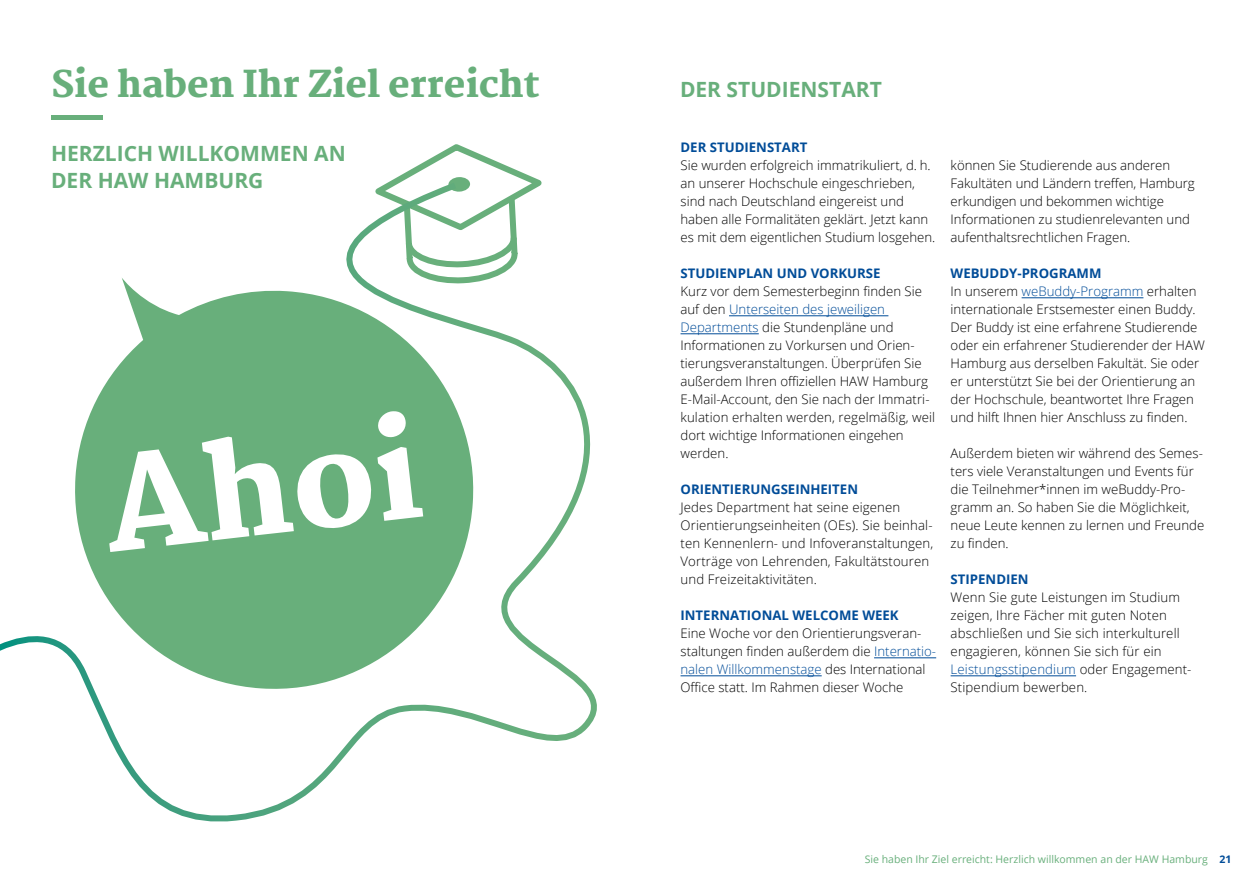
<style>
.page{position:relative;width:1259px;height:893px;background:#fff}
.page>*{position:absolute;margin:0;border:0;box-sizing:border-box;transform-origin:0 0}
.t1{font:800 127.2px "Martel";color:#fff}
.t2{font:800 36px "Martel";color:#68af7b}
.t3{font:700 21px/27px "Open Sans";color:#68af7b}
.t4{font:300 13.2px/18px "Open Sans";color:#000}
.t5{font:700 13.2px "Open Sans";color:#004c98}
.t6{font:10.5px "Open Sans";color:#68af7b}
.s1{color:#004c98}
.s2{font-weight:700;color:#004c98}
</style>
<div class="page">
<hr style="left:729px;top:316px;width:159px;height:1px;background:#004c98">
<hr style="left:680px;top:334px;width:79px;height:1px;background:#004c98">
<hr style="left:874px;top:658px;width:62px;height:1px;background:#004c98">
<hr style="left:680px;top:676px;width:141px;height:1px;background:#004c98">
<hr style="left:1021px;top:298px;width:122px;height:1px;background:#004c98">
<hr style="left:950px;top:676px;width:126px;height:1px;background:#004c98">
<div style="left:51px;top:115px;width:51px;height:5px;background:#68af7b"></div>
<svg style="left:396px;top:144px;width:139px;height:34px"></svg>
<svg style="left:0;top:178px;width:597px;height:644px"></svg>
<h2 class="t2" style="left:51px;top:64px;width:490px">Sie haben Ihr Ziel erreicht</h2>
<h3 class="t3" style="left:51px;top:139px;width:296px">HERZLICH WILLKOMMEN AN<br>DER HAW HAMBURG</h3>
<h1 class="t1" style="left:98px;top:433px;width:319px;rotate:-6deg">Ahoi</h1>
<h3 class="t3" style="left:680px;top:76px;width:203px">DER STUDIENSTART</h3>
<p class="t5" style="left:680px;top:137px;width:128px">DER STUDIENSTART</p>
<p class="t4" style="left:680px;top:155px;width:256px">Sie wurden erfolgreich immatrikuliert, d. h. an unserer Hochschule eingeschrieben, sind nach Deutschland eingereist und haben alle Formalitäten geklärt. Jetzt kann es mit dem eigentlichen Studium losgehen.</p>
<p class="t5" style="left:680px;top:263px;width:202px">STUDIENPLAN UND VORKURSE</p>
<p class="t4" style="left:680px;top:281px;width:256px">Kurz vor dem Semesterbeginn finden Sie auf den <span class="s1">Unterseiten des jeweiligen Departments</span> die Stundenpläne und Informationen zu Vorkursen und Orien&shy;tierungsveranstaltungen. Überprüfen Sie außerdem Ihren offiziellen HAW Hamburg E-Mail-Account, den Sie nach der Immatri&shy;kulation erhalten werden, regelmäßig, weil dort wichtige Informationen eingehen werden.</p>
<p class="t5" style="left:680px;top:479px;width:179px">ORIENTIERUNGSEINHEITEN</p>
<p class="t4" style="left:680px;top:497px;width:254px">Jedes Department hat seine eigenen Orientierungseinheiten (OEs). Sie beinhal&shy;ten Kennenlern- und Infoveranstaltungen, Vorträge von Lehrenden, Fakultätstouren und Freizeitaktivitäten.</p>
<p class="t5" style="left:680px;top:605px;width:220px">INTERNATIONAL WELCOME WEEK</p>
<p class="t4" style="left:680px;top:623px;width:257px">Eine Woche vor den Orientierungsveran&shy;staltungen finden außerdem die <span class="s1">Internatio&shy;nalen Willkommenstage</span> des International Office statt. Im Rahmen dieser Woche</p>
<p class="t4" style="left:950px;top:155px;width:245px">können Sie Studierende aus anderen Fakultäten und Ländern treffen, Hamburg erkundigen und bekommen wichtige Informationen zu studienrelevanten und aufenthaltsrechtlichen Fragen.</p>
<p class="t4" style="left:950px;top:263px;width:256px"><span class="s2">WEBUDDY-PROGRAMM<br></span>In unserem <span class="s1">weBuddy-Programm</span> erhalten internationale Erstsemester einen Buddy.<br>Der Buddy ist eine erfahrene Studierende oder ein erfahrener Studierender der HAW Hamburg aus derselben Fakultät. Sie oder er unterstützt Sie bei der Orientierung an der Hochschule, beantwortet Ihre Fragen und hilft Ihnen hier Anschluss zu finden.</p>
<p class="t4" style="left:950px;top:443px;width:255px">Außerdem bieten wir während des Semes&shy;ters viele Veranstaltungen und Events für die Teilnehmer*innen im weBuddy-Pro&shy;gramm an. So haben Sie die Möglichkeit, neue Leute kennen zu lernen und Freunde zu finden.</p>
<p class="t5" style="left:950px;top:569px;width:79px">STIPENDIEN</p>
<p class="t4" style="left:950px;top:587px;width:242px">Wenn Sie gute Leistungen im Studium zeigen, Ihre Fächer mit guten Noten abschließen und Sie sich interkulturell engagieren, können Sie sich für ein <span class="s1">Leistungsstipendium</span> oder Engagement-Stipendium bewerben.</p>
<p class="t6" style="left:864px;top:852px;width:368px">Sie haben Ihr Ziel erreicht: Herzlich willkommen an der HAW Hamburg <span class="s2">21</span></p>
</div>
